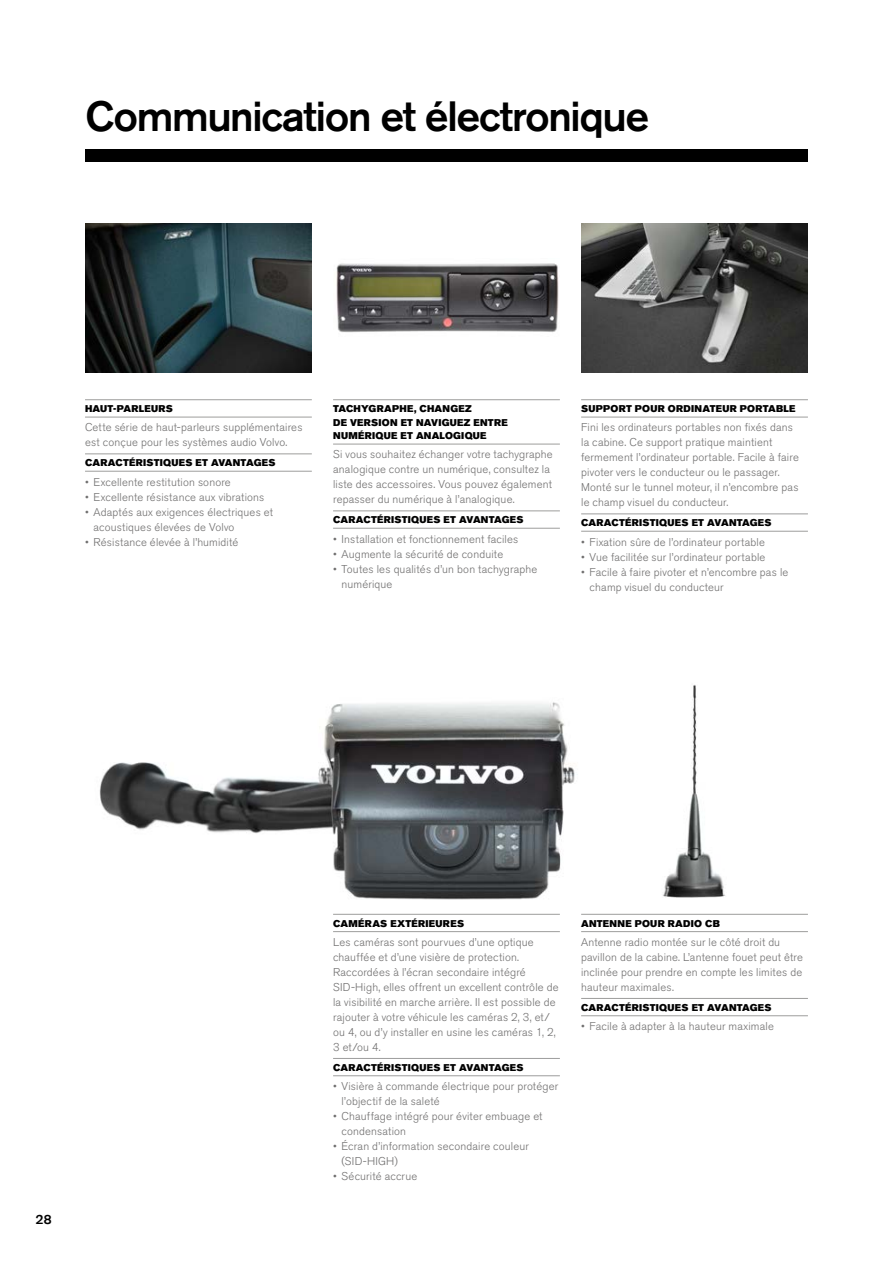
<style>
.page{position:relative;width:893px;height:1263px;background:#fff}
.page>*{position:absolute;margin:0;border:0;box-sizing:border-box;transform-origin:0 0}
.t1{font:500 42px "Volvo Sans Pro";letter-spacing:-.035em;color:#000}
.t2{font:500 12.75px "Volvo Sans Pro";color:#000}
.t3{font:300 11.25px/15px "Volvo Sans Pro";letter-spacing:.015em;color:#706f6f}
.t4{font:9.75px/13.5px "Volvo Sans Pro Super";letter-spacing:.025em;color:#000}
</style>
<div class="page">
<div style="left:85px;top:149px;width:723px;height:13px;background:#000"></div>
<img style="left:663px;top:685px;width:63px;height:213px">
<img style="left:99px;top:702px;width:533px;height:231px">
<img style="left:85px;top:223px;width:227px;height:149px">
<img style="left:581px;top:223px;width:227px;height:149px">
<img style="left:336px;top:263px;width:223px;height:70px">
<hr style="left:85px;top:399px;width:227px;height:1px;background:#9d9d9c">
<hr style="left:85px;top:417px;width:227px;height:1px;background:#9d9d9c">
<hr style="left:85px;top:454px;width:227px;height:1px;background:#9d9d9c">
<hr style="left:85px;top:471px;width:227px;height:1px;background:#9d9d9c">
<hr style="left:333px;top:399px;width:227px;height:1px;background:#9d9d9c">
<hr style="left:333px;top:444px;width:227px;height:1px;background:#9d9d9c">
<hr style="left:333px;top:511px;width:227px;height:1px;background:#9d9d9c">
<hr style="left:333px;top:528px;width:227px;height:1px;background:#9d9d9c">
<hr style="left:581px;top:914px;width:227px;height:1px;background:#9d9d9c">
<hr style="left:581px;top:931px;width:227px;height:1px;background:#9d9d9c">
<hr style="left:581px;top:998px;width:227px;height:1px;background:#9d9d9c">
<hr style="left:581px;top:1015px;width:227px;height:1px;background:#9d9d9c">
<hr style="left:333px;top:914px;width:227px;height:1px;background:#9d9d9c">
<hr style="left:333px;top:931px;width:227px;height:1px;background:#9d9d9c">
<hr style="left:333px;top:1058px;width:227px;height:1px;background:#9d9d9c">
<hr style="left:333px;top:1075px;width:227px;height:1px;background:#9d9d9c">
<hr style="left:581px;top:399px;width:227px;height:1px;background:#9d9d9c">
<hr style="left:581px;top:417px;width:227px;height:1px;background:#9d9d9c">
<hr style="left:581px;top:514px;width:227px;height:1px;background:#9d9d9c">
<hr style="left:581px;top:531px;width:227px;height:1px;background:#9d9d9c">
<h1 class="t1" style="left:85px;top:91px;width:566px">Communication et électronique</h1>
<p class="t4" style="left:85px;top:402px;width:89px">HAUT-PARLEURS</p>
<p class="t3" style="left:85px;top:420px;width:219px">Cette série de haut-parleurs supplémentaires est conçue pour les systèmes audio Volvo.</p>
<p class="t4" style="left:85px;top:456px;width:192px">CARACTÉRISTIQUES ET AVANTAGES</p>
<p class="t3" style="left:85px;top:474px;width:147px">• Excellente restitution sonore</p>
<p class="t3" style="left:85px;top:489px;width:181px">• Excellente résistance aux vibrations</p>
<p class="t3" style="left:94px;top:504px;width:181px;text-indent:-9px">• Adaptés aux exigences électriques et acoustiques élevées de Volvo</p>
<p class="t3" style="left:85px;top:534px;width:155px">• Résistance élevée à l’humidité</p>
<p class="t4" style="left:333px;top:402px;width:176px">TACHYGRAPHE, CHANGEZ<br>DE VERSION ET NAVIGUEZ ENTRE<br>NUMÉRIQUE ET ANALOGIQUE</p>
<p class="t3" style="left:333px;top:447px;width:221px">Si vous souhaitez échanger votre tachygraphe analogique contre un numérique, consultez la liste des accessoires. Vous pouvez également repasser du numérique à l’analogique.</p>
<p class="t4" style="left:333px;top:513px;width:192px">CARACTÉRISTIQUES ET AVANTAGES</p>
<p class="t3" style="left:333px;top:531px;width:187px">• Installation et fonctionnement faciles</p>
<p class="t3" style="left:333px;top:546px;width:172px">• Augmente la sécurité de conduite</p>
<p class="t3" style="left:342px;top:561px;width:197px;text-indent:-9px">• Toutes les qualités d’un bon tachygraphe numérique</p>
<p class="t4" style="left:581px;top:402px;width:216px">SUPPORT POUR ORDINATEUR PORTABLE</p>
<p class="t3" style="left:581px;top:420px;width:219px">Fini les ordinateurs portables non fixés dans la cabine. Ce support pratique maintient fermement l’ordinateur portable. Facile à faire pivoter vers le conducteur ou le passager.<br>Monté sur le tunnel moteur, il n’encombre pas le champ visuel du conducteur.</p>
<p class="t4" style="left:581px;top:516px;width:192px">CARACTÉRISTIQUES ET AVANTAGES</p>
<p class="t3" style="left:581px;top:534px;width:185px">• Fixation sûre de l’ordinateur portable</p>
<p class="t3" style="left:581px;top:549px;width:186px">• Vue facilitée sur l’ordinateur portable</p>
<p class="t3" style="left:590px;top:564px;width:200px;text-indent:-9px">• Facile à faire pivoter et n’encombre pas le champ visuel du conducteur</p>
<p class="t2" style="left:36px;top:1212px;width:18px">28</p>
<p class="t4" style="left:333px;top:916px;width:132px">CAMÉRAS EXTÉRIEURES</p>
<p class="t3" style="left:333px;top:935px;width:227px">Les caméras sont pourvues d’une optique chauffée et d’une visière de protection.<br>Raccordées à l’écran secondaire intégré SID-High, elles offrent un excellent contrôle de la visibilité en marche arrière. Il est possible de rajouter à votre véhicule les caméras 2, 3, et/ ou 4, ou d’y installer en usine les caméras 1, 2, 3 et/ou 4.</p>
<p class="t4" style="left:333px;top:1060px;width:192px">CARACTÉRISTIQUES ET AVANTAGES</p>
<p class="t3" style="left:342px;top:1079px;width:218px;text-indent:-9px">• Visière à commande électrique pour protéger l’objectif de la saleté</p>
<p class="t3" style="left:342px;top:1109px;width:202px;text-indent:-9px">• Chauffage intégré pour éviter embuage et condensation</p>
<p class="t3" style="left:342px;top:1139px;width:189px;text-indent:-9px">• Écran d’information secondaire couleur (SID-HIGH)</p>
<p class="t3" style="left:333px;top:1169px;width:86px">• Sécurité accrue</p>
<p class="t4" style="left:581px;top:916px;width:140px">ANTENNE POUR RADIO CB</p>
<p class="t3" style="left:581px;top:935px;width:223px">Antenne radio montée sur le côté droit du pavillon de la cabine. L’antenne fouet peut être inclinée pour prendre en compte les limites de hauteur maximales.</p>
<p class="t4" style="left:581px;top:1000px;width:192px">CARACTÉRISTIQUES ET AVANTAGES</p>
<p class="t3" style="left:581px;top:1019px;width:194px">• Facile à adapter à la hauteur maximale</p>
</div>
